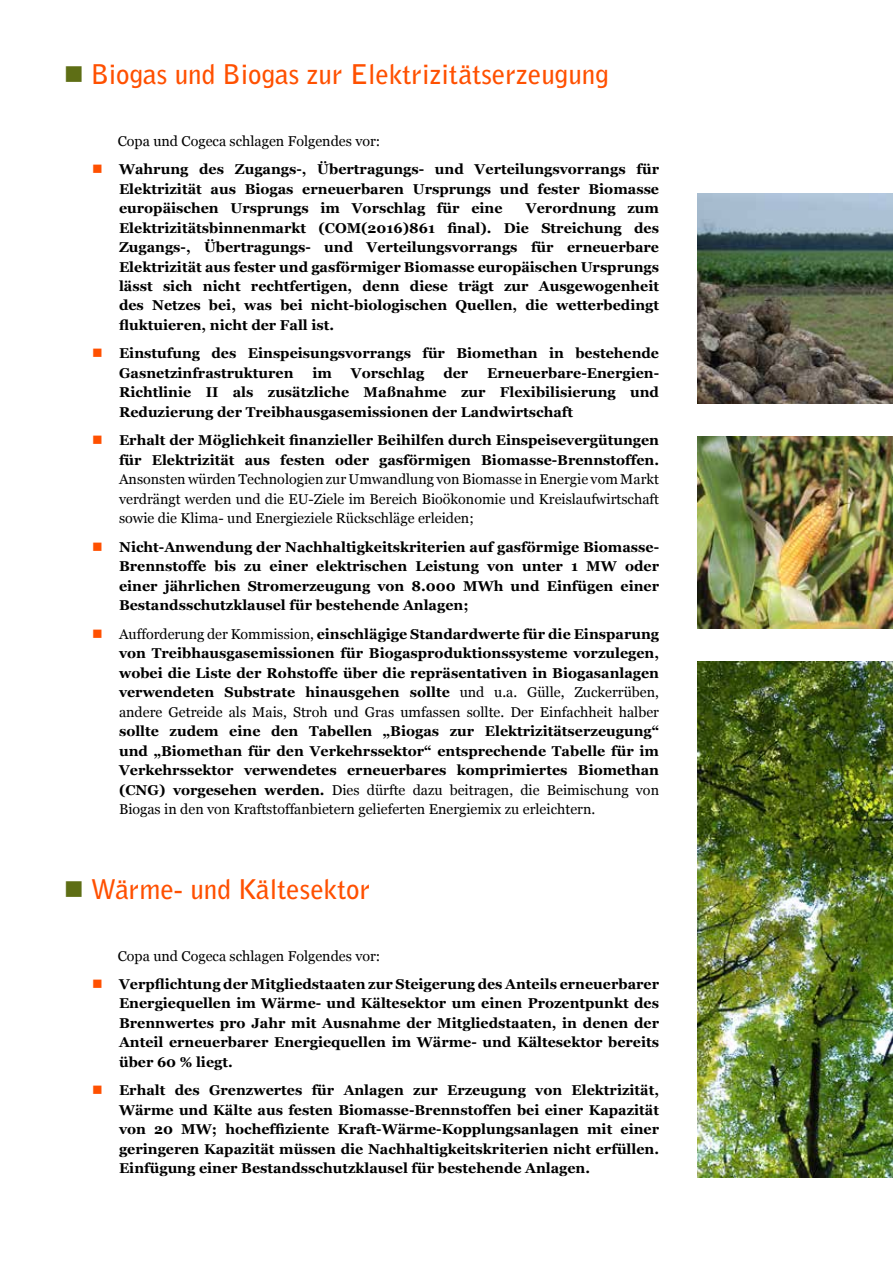
<style>
.page{position:relative;width:893px;height:1263px;background:#fff}
.page>*{position:absolute;margin:0;border:0;box-sizing:border-box;transform-origin:0 0}
.t1{font:700 27px "Bell Gothic Std";color:#ff5000}
.t2{font:700 14.25px/19.5px "Georgia";color:#000;text-align:justify}
.t3{font:14.25px/19.5px "Georgia";color:#000;text-align:justify}
.s1{font-weight:400}
</style>
<div class="page">
<img style="left:697px;top:193px;width:196px;height:211px">
<img style="left:697px;top:437px;width:196px;height:191px">
<img style="left:697px;top:661px;width:196px;height:517px">
<h1 class="t1" style="left:91px;top:58px;width:520px">Biogas und Biogas zur Elektrizitätserzeugung</h1>
<p class="t3" style="left:118px;top:132px;width:264px">Copa und Cogeca schlagen Folgendes vor:</p>
<p class="t2" style="left:119px;top:159px;width:542px">Wahrung des Zugangs-, Übertragungs- und Verteilungsvorrangs für Elektrizität aus Biogas erneuerbaren Ursprungs und fester Biomasse europäischen Ursprungs im Vorschlag für eine</p>
<p class="t2" style="left:119px;top:198px;width:542px;text-indent:407px">Verordnung zum Elektrizitätsbinnenmarkt (COM(2016)861 final). Die Streichung des Zugangs-, Übertragungs- und Verteilungsvorrangs für erneuerbare Elektrizität aus fester und gasförmiger Biomasse europäischen Ursprungs lässt sich nicht rechtfertigen, denn diese trägt zur Ausgewogenheit des Netzes bei, was bei nicht-biologischen Quellen, die wetterbedingt fluktuieren, nicht der Fall ist.</p>
<p class="t2" style="left:119px;top:344px;width:542px">Einstufung des Einspeisungsvorrangs für Biomethan in bestehende<br>Gasnetzinfrastrukturen</p>
<p class="t2" style="left:119px;top:363px;width:542px;text-indent:368px">Erneuerbare-Energien-Richtlinie II als zusätzliche Maßnahme zur Flexibilisierung und Reduzierung der Treibhausgasemissionen der Landwirtschaft</p>
<p class="t2" style="left:119px;top:431px;width:542px">Erhalt der Möglichkeit finanzieller Beihilfen durch Einspeisevergütungen für Elektrizität aus festen oder gasförmigen Biomasse-Brennstoffen.</p>
<p class="t3" style="left:119px;top:470px;width:542px">Ansonsten würden Technologien zur Umwandlung von Biomasse in Energie vom Markt verdrängt werden und die EU-Ziele im Bereich Bioökonomie und Kreislaufwirtschaft sowie die Klima- und Energieziele Rückschläge erleiden;</p>
<p class="t2" style="left:119px;top:537px;width:542px">Nicht-Anwendung der Nachhaltigkeitskriterien auf gasförmige Biomasse-Brennstoffe bis zu einer elektrischen Leistung von unter 1 MW oder einer jährlichen Stromerzeugung von 8.000 MWh und Einfügen einer Bestandsschutzklausel für bestehende Anlagen;</p>
<p class="t2" style="left:119px;top:624px;width:542px"><span class="s1">Aufforderung der Kommission,</span> einschlägige Standardwerte für die Einsparung von Treibhausgasemissionen für Biogasproduktionssysteme vorzulegen, wobei die Liste der Rohstoffe über die repräsentativen in Biogasanlagen verwendeten Substrate hinausgehen sollte <span class="s1">und u.a. Gülle, Zuckerrüben, andere Getreide als Mais, Stroh und Gras umfassen sollte. Der Einfachheit halber</span></p>
<p class="t2" style="left:119px;top:722px;width:542px">sollte zudem eine den Tabellen „Biogas zur Elektrizitätserzeugung“ und „Biomethan für den Verkehrssektor“ entsprechende Tabelle für im Verkehrssektor verwendetes erneuerbares komprimiertes Biomethan (CNG) vorgesehen werden. <span class="s1">Dies dürfte dazu beitragen, die Beimischung von Biogas in den von Kraftstoffanbietern gelieferten Energiemix zu erleichtern.</span></p>
<p class="t2" style="left:312px;top:363px;width:21px">im</p>
<p class="t2" style="left:351px;top:363px;width:75px">Vorschlag</p>
<p class="t2" style="left:443px;top:363px;width:27px">der</p>
<h1 class="t1" style="left:91px;top:872px;width:281px">Wärme- und Kältesektor</h1>
<p class="t3" style="left:118px;top:946px;width:264px">Copa und Cogeca schlagen Folgendes vor:</p>
<p class="t2" style="left:119px;top:974px;width:542px">Verpflichtung der Mitgliedstaaten zur Steigerung des Anteils erneuerbarer Energiequellen im Wärme- und Kältesektor um einen Prozentpunkt des Brennwertes pro Jahr mit Ausnahme der Mitgliedstaaten, in denen der Anteil erneuerbarer Energiequellen im Wärme- und Kältesektor bereits über 60 % liegt.</p>
<p class="t2" style="left:119px;top:1080px;width:542px">Erhalt des Grenzwertes für Anlagen zur Erzeugung von Elektrizität, Wärme und Kälte aus festen Biomasse-Brennstoffen bei einer Kapazität von 20 MW; hocheffiziente Kraft-Wärme-Kopplungsanlagen mit einer geringeren Kapazität müssen die Nachhaltigkeitskriterien nicht erfüllen.<br>Einfügung einer Bestandsschutzklausel für bestehende Anlagen.</p>
</div>
